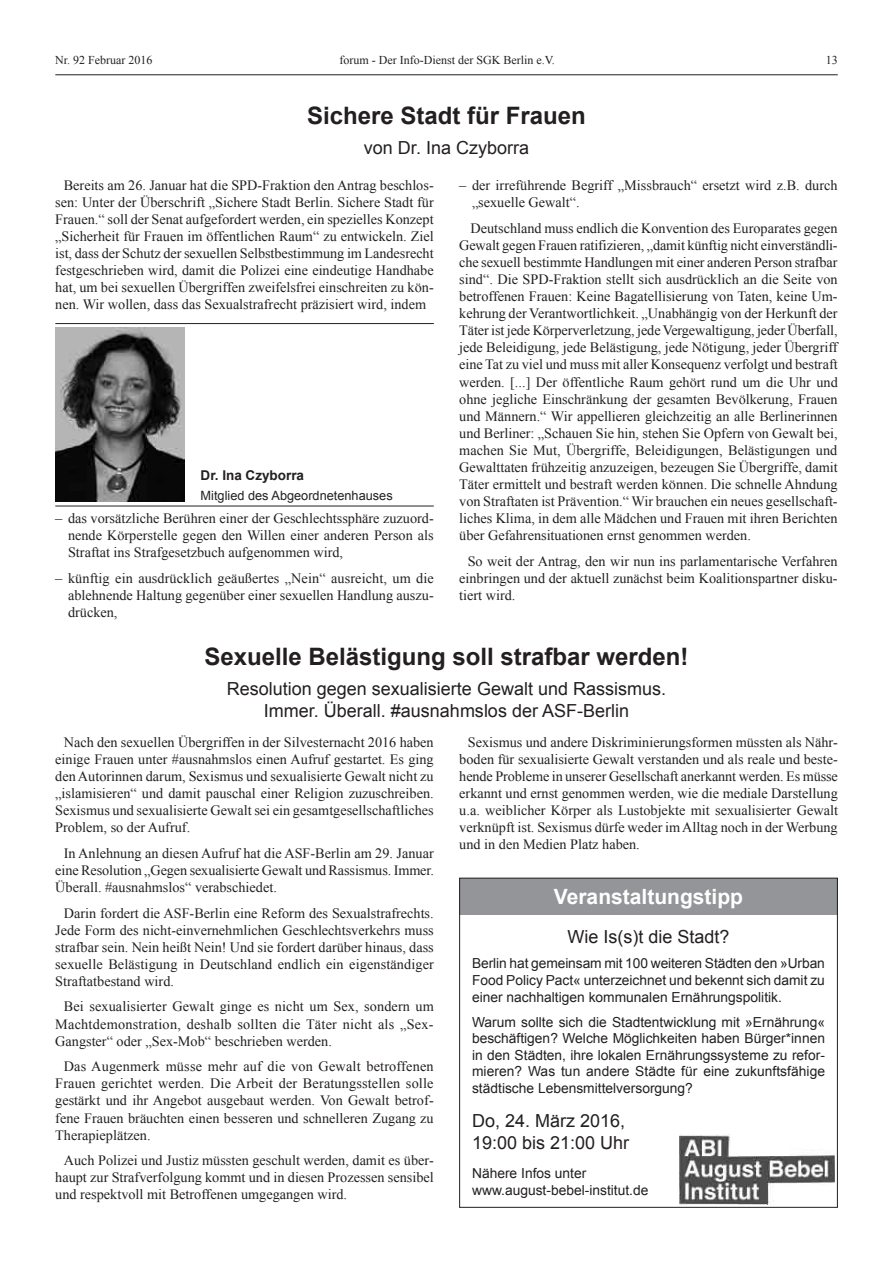
<style>
.page{position:relative;width:893px;height:1263px;background:#fff}
.page>*{position:absolute;margin:0;border:0;box-sizing:border-box;transform-origin:0 0}
.t1{font:700 24px "Arial";color:#231f20}
.t2{font:700 21px "Arial";color:#fff}
.t3{font:18px/21.6px "Arial";color:#231f20;text-align:center}
.t4{font:14.25px/17.1px "Times New Roman";color:#231f20;text-align:justify}
.t5{font:13.8px/16.5px "Arial";color:#231f20;text-align:justify}
.t6{font:700 13.5px "Arial";color:#231f20}
.t7{font:12.75px "Arial";color:#231f20}
.t8{font:12px "Times New Roman";color:#231f20}
</style>
<div class="page">
<hr style="left:55px;top:74px;width:783px;height:1px;background:#231f20">
<hr style="left:55px;top:323px;width:379px;height:1px;background:#231f20">
<hr style="left:55px;top:506px;width:379px;height:1px;background:#231f20">
<img style="left:55px;top:327px;width:129px;height:174px">
<div style="left:459px;top:878px;width:379px;height:36px;background:#939598"></div>
<img style="left:679px;top:1134px;width:156px;height:70px">
<div style="left:459px;top:878px;width:379px;height:330px;border:1px solid #231f20"></div>
<p class="t8" style="left:55px;top:52px;width:99px">Nr. 92 Februar 2016</p>
<p class="t8" style="left:339px;top:52px;width:217px">forum - Der Info-Dienst der SGK Berlin e.V.</p>
<p class="t8" style="left:826px;top:52px;width:13px">13</p>
<h1 class="t1" style="left:307px;top:99px;width:280px">Sichere Stadt für Frauen</h1>
<p class="t3" style="left:364px;top:137px;width:167px">von Dr. Ina Czyborra</p>
<p class="t4" style="left:55px;top:176px;width:380px;text-align:center">Bereits am 26. Januar hat die SPD-Fraktion den Antrag beschlos&shy;sen: Unter der Überschrift „Sichere Stadt Berlin. Sichere Stadt für Frauen.“ soll der Senat aufgefordert werden, ein spezielles Konzept „Sicherheit für Frauen im öffentlichen Raum“ zu entwickeln. Ziel ist, dass der Schutz der sexuellen Selbstbestimmung im Landesrecht festgeschrieben wird, damit die Polizei eine eindeutige Handhabe hat, um bei sexuellen Übergriffen zweifelsfrei einschreiten zu kön&shy;nen. Wir wollen, dass das Sexualstrafrecht präzisiert wird, indem</p>
<p class="t6" style="left:201px;top:466px;width:105px">Dr. Ina Czyborra</p>
<p class="t7" style="left:201px;top:487px;width:194px">Mitglied des Abgeordnetenhauses</p>
<p class="t4" style="left:68px;top:510px;width:367px;text-indent:-13px">– das vorsätzliche Berühren einer der Geschlechtssphäre zuzuord&shy;nende Körperstelle gegen den Willen einer anderen Person als Straftat ins Strafgesetzbuch aufgenommen wird,</p>
<p class="t4" style="left:68px;top:569px;width:367px;text-indent:-13px">– künftig ein ausdrücklich geäußertes „Nein“ ausreicht, um die ablehnende Haltung gegenüber einer sexuellen Handlung auszu&shy;drücken,</p>
<p class="t4" style="left:472px;top:176px;width:367px;text-indent:-13px">– der irreführende Begriff „Missbrauch“ ersetzt wird z.B. durch „sexuelle Gewalt“.</p>
<p class="t4" style="left:459px;top:219px;width:380px;text-indent:11px">Deutschland muss endlich die Konvention des Europarates gegen Gewalt gegen Frauen ratifizieren, „damit künftig nicht einverständli&shy;che sexuell bestimmte Handlungen mit einer anderen Person strafbar sind“. Die SPD-Fraktion stellt sich ausdrücklich an die Seite von betroffenen Frauen: Keine Bagatellisierung von Taten, keine Um&shy;kehrung der Verantwortlichkeit. „Unabhängig von der Herkunft der Täter ist jede Körperverletzung, jede Vergewaltigung, jeder Überfall, jede Beleidigung, jede Belästigung, jede Nötigung, jeder Übergriff eine Tat zu viel und muss mit aller Konsequenz verfolgt und bestraft werden. [...] Der öffentliche Raum gehört rund um die Uhr und ohne jegliche Einschränkung der gesamten Bevölkerung, Frauen und Männern.“ Wir appellieren gleichzeitig an alle Berlinerinnen und Berliner: „Schauen Sie hin, stehen Sie Opfern von Gewalt bei, machen Sie Mut, Übergriffe, Beleidigungen, Belästigungen und Gewalttaten frühzeitig anzuzeigen, bezeugen Sie Übergriffe, damit Täter ermittelt und bestraft werden können. Die schnelle Ahndung von Straftaten ist Prävention.“ Wir brauchen ein neues gesellschaft&shy;liches Klima, in dem alle Mädchen und Frauen mit ihren Berichten über Gefahrensituationen ernst genommen werden.</p>
<p class="t4" style="left:459px;top:552px;width:380px;text-indent:8px">So weit der Antrag, den wir nun ins parlamentarische Verfahren einbringen und der aktuell zunächst beim Koalitionspartner disku&shy;tiert wird.</p>
<h1 class="t1" style="left:204px;top:640px;width:486px">Sexuelle Belästigung soll strafbar werden!</h1>
<p class="t3" style="left:227px;top:678px;width:441px">Resolution gegen sexualisierte Gewalt und Rassismus.<br>Immer. Überall. #ausnahmslos der ASF-Berlin</p>
<p class="t4" style="left:55px;top:733px;width:380px;text-indent:8px">Nach den sexuellen Übergriffen in der Silvesternacht 2016 haben einige Frauen unter #ausnahmslos einen Aufruf gestartet. Es ging den Autorinnen darum, Sexismus und sexualisierte Gewalt nicht zu „islamisieren“ und damit pauschal einer Religion zuzuschreiben.<br>Sexismus und sexualisierte Gewalt sei ein gesamtgesellschaftliches Problem, so der Aufruf.</p>
<p class="t4" style="left:55px;top:844px;width:380px;text-indent:8px">In Anlehnung an diesen Aufruf hat die ASF-Berlin am 29. Januar eine Resolution „Gegen sexualisierte Gewalt und Rassismus. Immer.<br>Überall. #ausnahmslos“ verabschiedet.</p>
<p class="t4" style="left:55px;top:904px;width:380px;text-indent:8px">Darin fordert die ASF-Berlin eine Reform des Sexualstrafrechts.<br>Jede Form des nicht-einvernehmlichen Geschlechtsverkehrs muss strafbar sein. Nein heißt Nein! Und sie fordert darüber hinaus, dass sexuelle Belästigung in Deutschland endlich ein eigenständiger Straftatbestand wird.</p>
<p class="t4" style="left:55px;top:998px;width:380px;text-indent:8px">Bei sexualisierter Gewalt ginge es nicht um Sex, sondern um Machtdemonstration, deshalb sollten die Täter nicht als „Sex-Gangster“ oder „Sex-Mob“ beschrieben werden.</p>
<p class="t4" style="left:55px;top:1058px;width:380px;text-indent:8px">Das Augenmerk müsse mehr auf die von Gewalt betroffenen Frauen gerichtet werden. Die Arbeit der Beratungsstellen solle gestärkt und ihr Angebot ausgebaut werden. Von Gewalt betrof&shy;fene Frauen bräuchten einen besseren und schnelleren Zugang zu Therapieplätzen.</p>
<p class="t4" style="left:55px;top:1152px;width:380px;text-indent:8px">Auch Polizei und Justiz müssten geschult werden, damit es über&shy;haupt zur Strafverfolgung kommt und in diesen Prozessen sensibel und respektvoll mit Betroffenen umgegangen wird.</p>
<p class="t4" style="left:459px;top:733px;width:380px;text-indent:8px">Sexismus und andere Diskriminierungsformen müssten als Nähr&shy;boden für sexualisierte Gewalt verstanden und als reale und beste&shy;hende Probleme in unserer Gesellschaft anerkannt werden. Es müsse erkannt und ernst genommen werden, wie die mediale Darstellung u.a. weiblicher Körper als Lustobjekte mit sexualisierter Gewalt verknüpft ist. Sexismus dürfe weder im Alltag noch in der Werbung und in den Medien Platz haben.</p>
<h2 class="t2" style="left:554px;top:882px;width:191px">Veranstaltungstipp</h2>
<p class="t3" style="left:567px;top:926px;width:164px">Wie Is(s)t die Stadt?</p>
<p class="t5" style="left:472px;top:955px;width:354px">Berlin hat gemeinsam mit 100 weiteren Städten den »Urban Food Policy Pact« unterzeichnet und bekennt sich damit zu einer nachhaltigen kommunalen Ernährungspolitik.</p>
<p class="t5" style="left:472px;top:1013px;width:354px">Warum sollte sich die Stadtentwicklung mit »Ernährung« beschäftigen? Welche Möglichkeiten haben Bürger*innen in den Städten, ihre lokalen Ernährungssysteme zu refor&shy;mieren? Was tun andere Städte für eine zukunftsfähige städtische Lebensmittelversorgung?</p>
<p class="t3" style="left:472px;top:1110px;width:159px;text-align:left">Do, 24. März 2016,<br>19:00 bis 21:00 Uhr</p>
<p class="t5" style="left:472px;top:1165px;width:178px">Nähere Infos unter www.august-bebel-institut.de</p>
</div>
